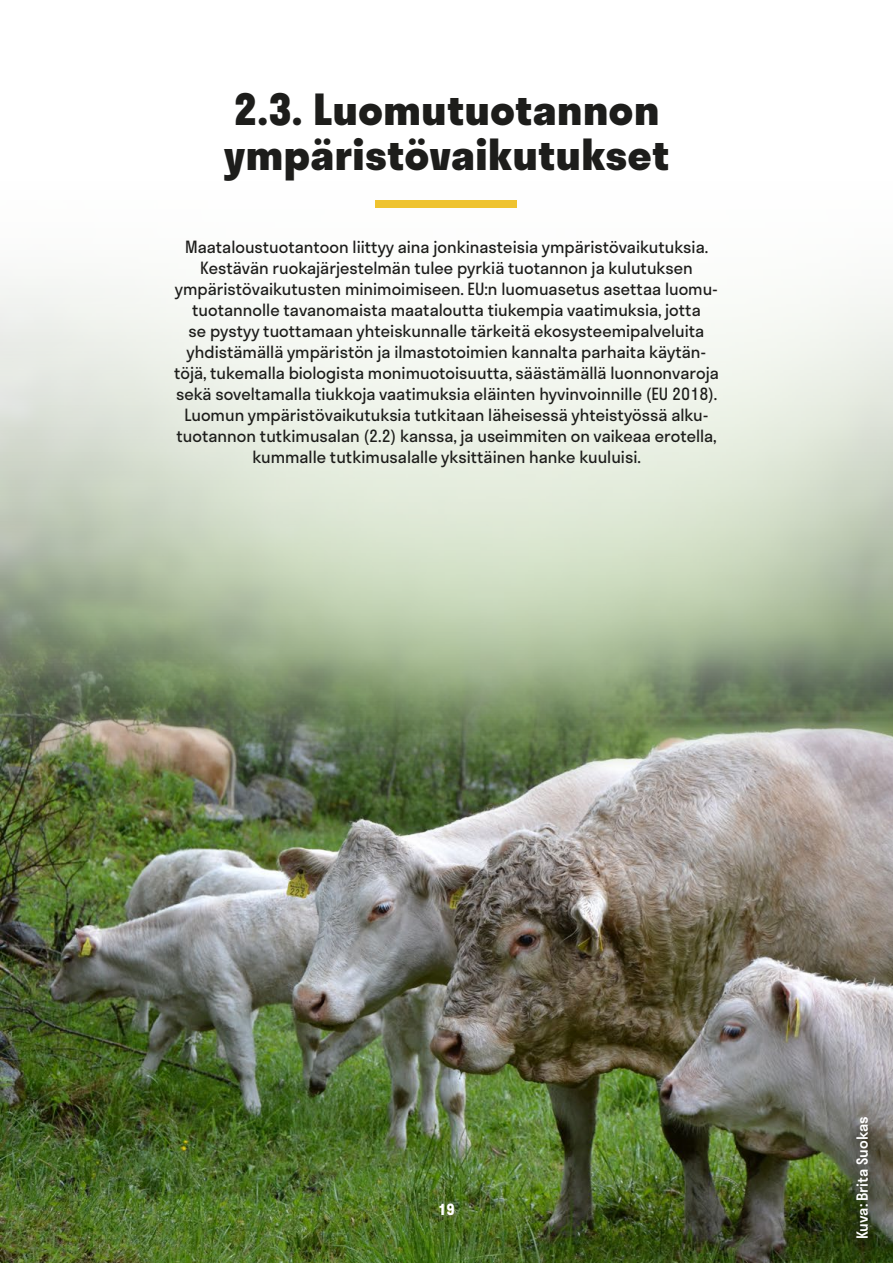
<style>
.page{position:relative;width:893px;height:1263px;background:#fff}
.page>*{position:absolute;margin:0;border:0;box-sizing:border-box;transform-origin:0 0}
.t1{font:900 60px "Stratos";color:#efc330;scale:2.5 1}
.t2{font:800 42px/45px "Stratos";letter-spacing:.025em;color:#1d1d1b}
.t3{font:16.5px/21px "Stratos";color:#1d1d1b;text-align:center}
.t4{font:500 15px "Stratos";color:#fff}
.t5{font:700 15px "Stratos";color:#fff}
</style>
<div class="page">
<img style="left:0;top:770px;width:893px;height:493px">
<svg style="left:0;top:279px;width:893px;height:491px"></svg>
<svg style="left:831px;top:1091px;width:62px;height:172px;background:#5f694d"></svg>
<svg style="left:838px;top:1099px;width:50px;height:158px;background:#525843"></svg>
<h2 class="t2" style="left:224px;top:85px;width:446px">2.3. Luomutuotannon ympäristövaikutukset</h2>
<h1 class="t1" style="left:371px;top:156px;width:62px">—</h1>
<p class="t3" style="left:185px;top:236px;width:525px">Maataloustuotantoon liittyy aina jonkinasteisia ympäristövaikutuksia.<br>Kestävän ruokajärjestelmän tulee pyrkiä tuotannon ja kulutuksen</p>
<p class="t3" style="left:174px;top:278px;width:546px">ympäristövaikutusten minimoimiseen. EU:n luomuasetus asettaa luomu&shy;tuotannolle tavanomaista maataloutta tiukempia vaatimuksia, jotta<br>se pystyy tuottamaan yhteiskunnalle tärkeitä ekosysteemipalveluita yhdistämällä ympäristön ja ilmastotoimien kannalta parhaita käytän&shy;töjä, tukemalla biologista monimuotoisuutta, säästämällä luonnonvaroja sekä soveltamalla tiukkoja vaatimuksia eläinten hyvinvoinnille (EU 2018).<br>Luomun ympäristövaikutuksia tutkitaan läheisessä yhteistyössä alku&shy;tuotannon tutkimusalan (2.2) kanssa, ja useimmiten on vaikeaa erotella, kummalle tutkimusalalle yksittäinen hanke kuuluisi.</p>
<p class="t5" style="left:438px;top:1198px;width:18px">19</p>
<p class="t4" style="left:850px;top:1239px;width:124px;rotate:-90deg">Kuva: Brita Suokas</p>
</div>
